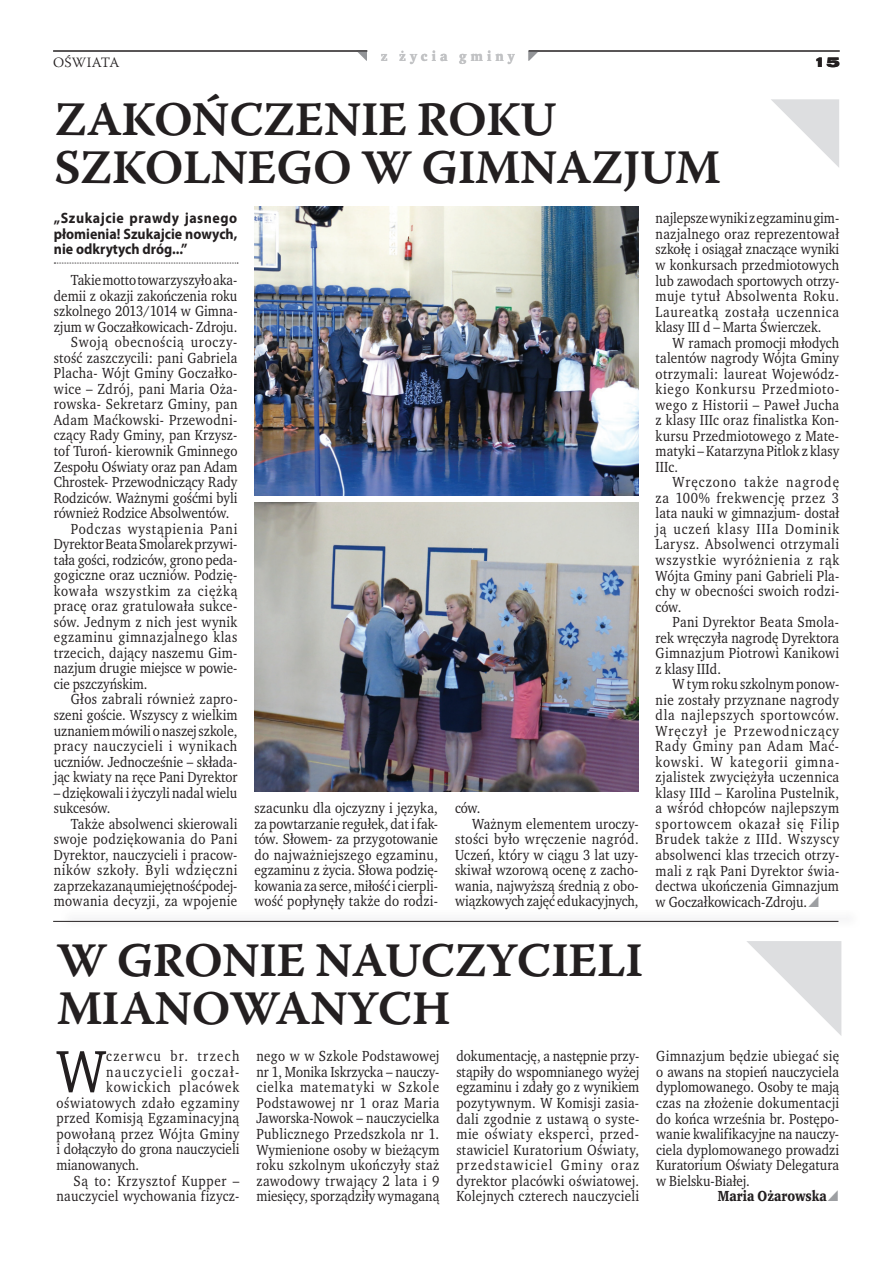
<style>
.page{position:relative;width:893px;height:1263px;background:#fff}
.page>*{position:absolute;margin:0;border:0;box-sizing:border-box;transform-origin:0 0}
.t1{font:61.2px "Wro Text";color:#231f20;scale:.93 1}
.t2{font:48px/48px "Warnock Pro Semibold Capt";letter-spacing:-.02em;color:#231f20}
.t3{font:15px/15.5px "Wro Text";letter-spacing:.01em;color:#231f20;text-align:justify;scale:.93 1}
.t4{font:15px "Wro Text";letter-spacing:.03em;color:#231f20;scale:.93 1}
.t5{font:15px "Wro Text";letter-spacing:.035em;color:#231f20;scale:.93 1}
.t6{font:700 15px/15.6px "Myriad Pro";color:#231f20;text-align:justify;scale:.93 1}
.t7{font:15px "Wro Text";letter-spacing:.055em;color:#231f20;scale:.93 1}
.t8{font:15px "Wro Text";letter-spacing:.045em;color:#231f20;scale:.93 1}
.t9{font:15px "Wro Text";letter-spacing:.04em;color:#231f20;scale:.93 1}
.t10{font:15px "Wro Text";letter-spacing:.05em;color:#231f20;scale:.93 1}
.t11{font:15px "Wro Text";letter-spacing:.09em;color:#231f20;scale:.93 1}
.t12{font:15px "Wro Text";letter-spacing:.075em;color:#231f20;scale:.93 1}
.t13{font:15px "Wro Text";letter-spacing:.095em;color:#231f20;scale:.93 1}
.t14{font:700 15px "Wro Text";color:#231f20;scale:.93 1}
.t15{font:700 14.25px "Wro Text";letter-spacing:.29em;color:#c1c2c4}
.t16{font:300 14.25px "Warnock Pro";letter-spacing:.015em;color:#231f20}
.t17{font:900 expanded 14.25px "Nimbus San TCE";color:#231f20}
</style>
<div class="page">
<hr style="left:53px;top:51px;width:314px;height:1px;background:#231f20">
<hr style="left:529px;top:51px;width:311px;height:1px;background:#231f20">
<svg style="left:54px;top:263px;width:184px;height:1px"></svg>
<img style="left:254px;top:503px;width:384px;height:288px">
<img style="left:255px;top:207px;width:384px;height:288px">
<hr style="left:53px;top:921px;width:785px;height:1px;background:#231f20">
<svg style="left:771px;top:99px;width:68px;height:68px"></svg>
<svg style="left:747px;top:941px;width:94px;height:94px"></svg>
<p class="t16" style="left:53px;top:53px;width:68px">OŚWIATA</p>
<p class="t15" style="left:381px;top:47px;width:135px">z życia gminy</p>
<p class="t17" style="left:813px;top:54px;width:28px">15</p>
<h2 class="t2" style="left:54px;top:94px;width:668px">ZAKOŃCZENIE ROKU<br>SZKOLNEGO W GIMNAZJUM</h2>
<p class="t6" style="left:54px;top:210px;width:199px">„Szukajcie prawdy jasnego płomienia! Szukajcie nowych, nie odkrytych dróg...”</p>
<p class="t3" style="left:71px;top:272px;width:181px">Takie motto towarzyszyło aka-</p>
<p class="t3" style="left:54px;top:288px;width:199px">demii z okazji zakończenia roku</p>
<p class="t3" style="left:54px;top:303px;width:199px">szkolnego 2013/1014 w Gimna-</p>
<p class="t3" style="left:54px;top:319px;width:199px">zjum w Goczałkowicach- Zdroju.</p>
<p class="t7" style="left:71px;top:333px;width:180px">Swoją obecnością uroczy-</p>
<p class="t3" style="left:54px;top:350px;width:199px">stość zaszczycili: pani Gabriela</p>
<p class="t3" style="left:54px;top:366px;width:199px">Placha- Wójt Gminy Goczałko-</p>
<p class="t4" style="left:54px;top:379px;width:199px">wice – Zdrój, pani Maria Oża-</p>
<p class="t4" style="left:54px;top:395px;width:199px">rowska- Sekretarz Gminy, pan</p>
<p class="t4" style="left:54px;top:410px;width:199px">Adam Maćkowski- Przewodni-</p>
<p class="t3" style="left:54px;top:428px;width:199px">czący Rady Gminy, pan Krzysz-</p>
<p class="t3" style="left:54px;top:443px;width:199px">tof Turoń- kierownik Gminnego</p>
<p class="t3" style="left:54px;top:459px;width:199px">Zespołu Oświaty oraz pan Adam</p>
<p class="t3" style="left:54px;top:474px;width:199px">Chrostek- Przewodniczący Rady</p>
<p class="t3" style="left:54px;top:490px;width:199px">Rodziców. Ważnymi gośćmi byli</p>
<p class="t3" style="left:54px;top:505px;width:190px">również Rodzice Absolwentów.</p>
<p class="t7" style="left:71px;top:519px;width:181px">Podczas wystąpienia Pani</p>
<p class="t3" style="left:54px;top:536px;width:199px">Dyrektor Beata Smolarek przywi-</p>
<p class="t3" style="left:54px;top:552px;width:199px">tała gości, rodziców, grono peda-</p>
<p class="t3" style="left:54px;top:567px;width:199px">gogiczne oraz uczniów. Podzię-</p>
<p class="t7" style="left:54px;top:581px;width:199px">kowała wszystkim za ciężką</p>
<p class="t4" style="left:54px;top:597px;width:199px">pracę oraz gratulowała sukce-</p>
<p class="t3" style="left:54px;top:614px;width:199px">sów. Jednym z nich jest wynik</p>
<p class="t5" style="left:54px;top:628px;width:199px">egzaminu gimnazjalnego klas</p>
<p class="t3" style="left:54px;top:645px;width:199px">trzecich, dający naszemu Gim-</p>
<p class="t3" style="left:54px;top:660px;width:199px">nazjum drugie miejsce w powie-</p>
<p class="t3" style="left:54px;top:676px;width:102px">cie pszczyńskim.</p>
<p class="t3" style="left:71px;top:692px;width:181px">Głos zabrali również zapro-</p>
<p class="t3" style="left:54px;top:707px;width:199px">szeni goście. Wszyscy z wielkim</p>
<p class="t3" style="left:54px;top:723px;width:199px">uznaniem mówili o naszej szkole,</p>
<p class="t8" style="left:54px;top:736px;width:199px">pracy nauczycieli i wynikach</p>
<p class="t3" style="left:54px;top:754px;width:199px">uczniów. Jednocześnie – składa-</p>
<p class="t3" style="left:54px;top:769px;width:199px">jąc kwiaty na ręce Pani Dyrektor</p>
<p class="t3" style="left:54px;top:785px;width:199px">– dziękowali i życzyli nadal wielu sukcesów.</p>
<p class="t3" style="left:54px;top:816px;width:199px;text-indent:17px">Także absolwenci skierowali swoje podziękowania do Pani Dyrektor, nauczycieli i pracow&shy;ników szkoły. Byli wdzięczni za przekazaną umiejętność podej&shy;mowania decyzji, za wpojenie</p>
<p class="t3" style="left:656px;top:210px;width:199px">najlepsze wyniki z egzaminu gim&shy;nazjalnego oraz reprezentował szkołę i osiągał znaczące wyniki w konkursach przedmiotowych lub zawodach sportowych otrzy&shy;muje tytuł Absolwenta Roku.<br>Laureatką została uczennica klasy III d – Marta Świerczek.</p>
<p class="t3" style="left:656px;top:335px;width:199px;text-indent:17px">W ramach promocji młodych talentów nagrody Wójta Gminy otrzymali: laureat Wojewódz&shy;kiego Konkursu Przedmioto&shy;wego z Historii – Paweł Jucha z klasy IIIc oraz finalistka Kon&shy;kursu Przedmiotowego z Mate&shy;matyki – Katarzyna Pitlok z klasy IIIc.</p>
<p class="t3" style="left:656px;top:474px;width:199px;text-indent:17px">Wręczono także nagrodę za 100% frekwencję przez 3 lata nauki w gimnazjum- dostał ją uczeń klasy IIIa Dominik Larysz. Absolwenci otrzymali wszystkie wyróżnienia z rąk Wójta Gminy pani Gabrieli Pla&shy;chy w obecności swoich rodzi&shy;ców.</p>
<p class="t3" style="left:656px;top:614px;width:199px;text-indent:17px">Pani Dyrektor Beata Smola&shy;rek wręczyła nagrodę Dyrektora Gimnazjum Piotrowi Kanikowi z klasy IIId.</p>
<p class="t3" style="left:656px;top:676px;width:199px;text-indent:17px">W tym roku szkolnym ponow&shy;nie zostały przyznane nagrody dla najlepszych sportowców.<br>Wręczył je Przewodniczący Rady Gminy pan Adam Mać&shy;kowski. W kategorii gimna&shy;zjalistek zwyciężyła uczennica klasy IIId – Karolina Pustelnik, a wśród chłopców najlepszym sportowcem okazał się Filip Brudek także z IIId. Wszyscy absolwenci klas trzecich otrzy&shy;mali z rąk Pani Dyrektor świa&shy;dectwa ukończenia Gimnazjum w Goczałkowicach-Zdroju.</p>
<p class="t3" style="left:254px;top:800px;width:199px">szacunku dla ojczyzny i języka, za powtarzanie regułek, dat i fak&shy;tów. Słowem- za przygotowanie do najważniejszego egzaminu, egzaminu z życia. Słowa podzię&shy;kowania za serce, miłość i cierpli&shy;wość popłynęły także do rodzi-</p>
<p class="t3" style="left:455px;top:800px;width:29px">ców.</p>
<p class="t3" style="left:472px;top:816px;width:181px">Ważnym elementem uroczy-</p>
<p class="t5" style="left:455px;top:830px;width:199px">stości było wręczenie nagród.</p>
<p class="t3" style="left:455px;top:847px;width:199px">Uczeń, który w ciągu 3 lat uzy-</p>
<p class="t3" style="left:455px;top:862px;width:199px">skiwał wzorową ocenę z zacho-</p>
<p class="t3" style="left:455px;top:878px;width:199px">wania, najwyższą średnią z obo-</p>
<p class="t3" style="left:455px;top:893px;width:199px">wiązkowych zajęć edukacyjnych,</p>
<h2 class="t2" style="left:57px;top:936px;width:588px">W GRONIE NAUCZYCIELI<br>MIANOWANYCH</h2>
<h1 class="t1" style="left:56px;top:1033px;width:55px">W</h1>
<p class="t13" style="left:106px;top:1047px;width:145px">czerwcu br. trzech</p>
<p class="t11" style="left:106px;top:1062px;width:145px">nauczycieli goczał-</p>
<p class="t12" style="left:106px;top:1078px;width:145px">kowickich placówek</p>
<p class="t9" style="left:56px;top:1093px;width:198px">oświatowych zdało egzaminy</p>
<p class="t4" style="left:56px;top:1109px;width:198px">przed Komisją Egzaminacyjną</p>
<p class="t5" style="left:56px;top:1124px;width:198px">powołaną przez Wójta Gminy</p>
<p class="t3" style="left:56px;top:1141px;width:198px">i dołączyło do grona nauczycieli</p>
<p class="t3" style="left:56px;top:1157px;width:90px">mianowanych.</p>
<p class="t10" style="left:74px;top:1171px;width:180px">Są to: Krzysztof Kupper –</p>
<p class="t3" style="left:56px;top:1188px;width:198px">nauczyciel wychowania fizycz-</p>
<p class="t3" style="left:256px;top:1048px;width:198px">nego w w Szkole Podstawowej nr 1, Monika Iskrzycka – nauczy&shy;cielka matematyki w Szkole Podstawowej nr 1 oraz Maria Jaworska-Nowok – nauczycielka Publicznego Przedszkola nr 1.<br>Wymienione osoby w bieżącym roku szkolnym ukończyły staż zawodowy trwający 2 lata i 9 miesięcy, sporządziły wymaganą</p>
<p class="t3" style="left:456px;top:1048px;width:198px">dokumentację, a następnie przy&shy;stąpiły do wspomnianego wyżej egzaminu i zdały go z wynikiem pozytywnym. W Komisji zasia&shy;dali zgodnie z ustawą o syste&shy;mie oświaty eksperci, przed&shy;stawiciel Kuratorium Oświaty, przedstawiciel Gminy oraz dyrektor placówki oświatowej.<br>Kolejnych czterech nauczycieli</p>
<p class="t3" style="left:656px;top:1048px;width:198px">Gimnazjum będzie ubiegać się o awans na stopień nauczyciela dyplomowanego. Osoby te mają czas na złożenie dokumentacji do końca września br. Postępo&shy;wanie kwalifikacyjne na nauczy&shy;ciela dyplomowanego prowadzi Kuratorium Oświaty Delegatura w Bielsku-Białej.</p>
<p class="t14" style="left:718px;top:1187px;width:119px">Maria Ożarowska</p>
</div>
